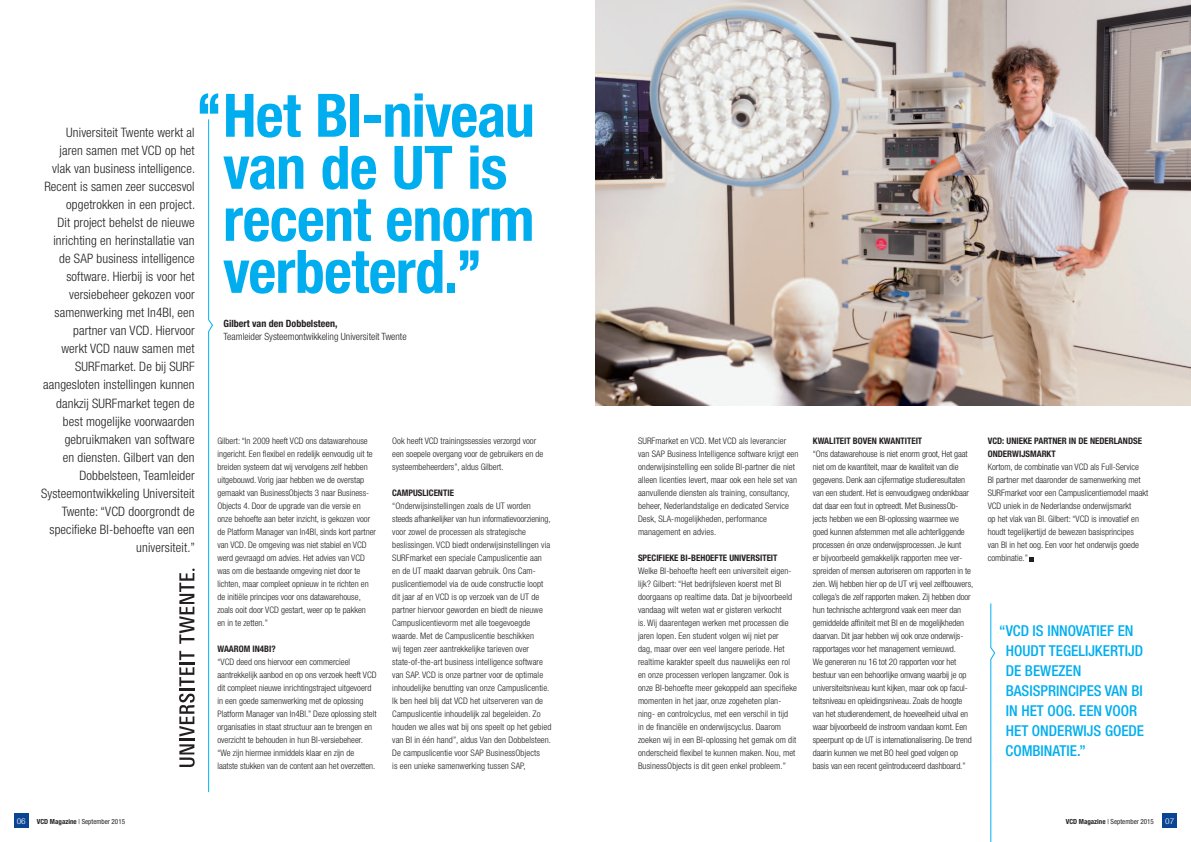
<style>
.page{position:relative;width:1191px;height:842px;background:#fff}
.page>*{position:absolute;margin:0;border:0;box-sizing:border-box;transform-origin:0 0}
.t1{font:700 condensed 60px/52px "Helvetica Neue LT Std";letter-spacing:-.015em;color:#00aeef}
.t2{font:500 condensed 15px/20px "Helvetica Neue LT Std";color:#00aeef}
.t3{font:300 condensed 13px/18px "Helvetica Neue LT Std";letter-spacing:.01em;color:#231f20;text-align:right}
.t4{font:300 condensed 10px "Helvetica Neue LT Std";color:#231f20}
.t5{font:700 condensed 10px "Helvetica Neue LT Std";color:#231f20}
.t6{font:300 condensed 9px/13px "Helvetica Neue LT Std";color:#231f20}
.t7{font:700 condensed 9px "Helvetica Neue LT Std";color:#231f20}
.t8{font:300 condensed 8px "Helvetica Neue LT Std";color:#fff;scale:1.18 1}
.t9{font:condensed 7px "Helvetica Neue LT Std";color:#231f20}
.s1{font-weight:700}
</style>
<div class="page">
<div style="left:14px;top:814px;width:14px;height:14px;background:#094594"></div>
<div style="left:1162px;top:814px;width:14px;height:14px;background:#094594"></div>
<svg style="left:460px;top:250px;width:18px;height:21px"></svg>
<img style="left:595px;top:0;width:596px;height:405px">
<svg style="left:179px;top:93px;width:39px;height:700px"></svg>
<svg style="left:1029px;top:557px;width:5px;height:4px"></svg>
<svg style="left:990px;top:603px;width:5px;height:239px"></svg>
<p class="t3" style="left:41px;top:124px;width:156px">Universiteit Twente werkt al jaren samen met VCD op het vlak van business intelligence.<br>Recent is samen zeer succesvol opgetrokken in een project.<br>Dit project behelst de nieuwe inrichting en herinstallatie van de SAP business intelligence software. Hierbij is voor het versiebeheer gekozen voor samenwerking met In4BI, een partner van VCD. Hiervoor<br>werkt VCD nauw samen met<br>SURFmarket. De bij SURF aangesloten instellingen kunnen dankzij SURFmarket tegen de best mogelijke voorwaarden gebruikmaken van software<br>en diensten. Gilbert van den<br>Dobbelsteen, Teamleider<br>Systeemontwikkeling Universiteit<br>Twente: “VCD doorgrondt de specifieke BI-behoefte van een universiteit.”</p>
<h1 class="t1" style="left:223px;top:89px;width:313px">HET BI-NIVEAU<br>VAN DE UT IS<br>RECENT ENORM<br>VERBETERD.</h1>
<p class="t5" style="left:224px;top:318px;width:115px">GILBERT VAN DEN DOBBELSTEEN,</p>
<p class="t4" style="left:224px;top:331px;width:185px">Teamleider Systeemontwikkeling Universiteit Twente</p>
<p class="t6" style="left:217px;top:435px;width:160px">Gilbert: “In 2009 heeft VCD ons datawarehouse ingericht. Een flexibel en redelijk eenvoudig uit te breiden systeem dat wij vervolgens zelf hebben uitgebouwd. Vorig jaar hebben we de overstap gemaakt van BusinessObjects 3 naar Business-Objects 4. Door de upgrade van die versie en onze behoefte aan beter inzicht, is gekozen voor de Platform Manager van In4BI, sinds kort partner van VCD. De omgeving was niet stabiel en VCD werd gevraagd om advies. Het advies van VCD was om die bestaande omgeving niet door te lichten, maar compleet opnieuw in te richten en de initiële principes voor ons datawarehouse, zoals ooit door VCD gestart, weer op te pakken<br>en in te zetten.”</p>
<p class="t7" style="left:217px;top:644px;width:13px">WAAROM</p>
<p class="t7" style="left:252px;top:644px;width:25px">IN4BI?</p>
<p class="t6" style="left:217px;top:656px;width:161px">“VCD deed ons hiervoor een commercieel aantrekkelijk aanbod en op ons verzoek heeft VCD dit compleet nieuwe inrichtingstraject uitgevoerd in een goede samenwerking met de oplossing Platform Manager van In4BI.” Deze oplossing stelt organisaties in staat structuur aan te brengen en overzicht te behouden in hun BI-versiebeheer. “We zijn hiermee inmiddels klaar en zijn de laatste stukken van de content aan het overzetten.</p>
<p class="t6" style="left:392px;top:435px;width:153px">Ook heeft VCD trainingssessies verzorgd voor een soepele overgang voor de gebruikers en de systeembeheerders”, aldus Gilbert.</p>
<p class="t7" style="left:392px;top:488px;width:40px">CAM PUSLICENTIE</p>
<p class="t6" style="left:392px;top:500px;width:161px">“Onderwijsinstellingen zoals de UT worden steeds afhankelijker van hun informatievoorziening, voor zowel de processen als strategische beslissingen. VCD biedt onderwijsinstellingen via SURFmarket een speciale Campuslicentie aan en de UT maakt daarvan gebruik. Ons Cam&shy;puslicentiemodel via de oude constructie loopt dit jaar af en VCD is op verzoek van de UT de partner hiervoor geworden en biedt de nieuwe Campuslicentievorm met alle toegevoegde waarde. Met de Campuslicentie beschikken<br>wij tegen zeer aantrekkelijke tarieven over state-of-the-art business intelligence software van SAP. VCD is onze partner voor de optimale inhoudelijke benutting van onze Campuslicentie.<br>Ik ben heel blij dat VCD het uitserveren van de Campuslicentie inhoudelijk zal begeleiden. Zo houden we alles wat bij ons speelt op het gebied van BI in één hand”, aldus Van den Dobbelsteen.<br>De campuslicentie voor SAP BusinessObjects<br>is een unieke samenwerking tussen SAP,</p>
<p class="t6" style="left:638px;top:435px;width:162px">SURFmarket en VCD. Met VCD als leverancier van SAP Business Intelligence software krijgt een onderwijsinstelling een solide BI-partner die niet alleen licenties levert, maar ook een hele set van aanvullende diensten als training, consultancy, beheer, Nederlandstalige en dedicated Service Desk, SLA-mogelijkheden, performance management en advies.</p>
<p class="t7" style="left:638px;top:553px;width:15px">SPECIFIEKE</p>
<p class="t7" style="left:680px;top:553px;width:16px">BI-BEHOEFTE</p>
<p class="t7" style="left:729px;top:553px;width:5px">UNIVERSITEIT</p>
<p class="t6" style="left:638px;top:565px;width:161px">Welke BI-behoefte heeft een universiteit eigen&shy;lijk? Gilbert: “Het bedrijfsleven koerst met BI doorgaans op realtime data. Dat je bijvoorbeeld vandaag wilt weten wat er gisteren verkocht<br>is. Wij daarentegen werken met processen die jaren lopen. Een student volgen wij niet per<br>dag, maar over een veel langere periode. Het realtime karakter speelt dus nauwelijks een rol en onze processen verlopen langzamer. Ook is onze BI-behoefte meer gekoppeld aan specifieke momenten in het jaar, onze zogeheten plan&shy;ning- en controlcyclus, met een verschil in tijd<br>in de financiële en onderwijscyclus. Daarom zoeken wij in een BI-oplossing het gemak om dit onderscheid flexibel te kunnen maken. Nou, met BusinessObjects is dit geen enkel probleem.”</p>
<p class="t7" style="left:813px;top:436px;width:25px">KWALITEIT</p>
<p class="t7" style="left:853px;top:436px;width:6px">BOVEN</p>
<p class="t7" style="left:879px;top:436px;width:6px">KWANTITEIT</p>
<p class="t6" style="left:813px;top:448px;width:162px">“Ons datawarehouse is niet enorm groot, Het gaat niet om de kwantiteit, maar de kwaliteit van die gegevens. Denk aan cijfermatige studieresultaten van een student. Het is eenvoudigweg ondenkbaar dat daar een fout in optreedt. Met BusinessOb&shy;jects hebben we een BI-oplossing waarmee we goed kunnen afstemmen met alle achterliggende processen én onze onderwijsprocessen. Je kunt<br>er bijvoorbeeld gemakkelijk rapporten mee ver&shy;spreiden of mensen autoriseren om rapporten in te zien. Wij hebben hier op de UT vrij veel zelfbouwers, collega’s die zelf rapporten maken. Zij hebben door hun technische achtergrond vaak een meer dan gemiddelde affiniteit met BI en de mogelijkheden daarvan. Dit jaar hebben wij ook onze onderwijs&shy;rapportages voor het management vernieuwd.<br>We genereren nu 16 tot 20 rapporten voor het bestuur van een behoorlijke omvang waarbij je op universiteitsniveau kunt kijken, maar ook op facul&shy;teitsniveau en opleidingsniveau. Zoals de hoogte van het studierendement, de hoeveelheid uitval en waar bijvoorbeeld de instroom vandaan komt. Een speerpunt op de UT is internationalisering. De trend daarin kunnen we met BO heel goed volgen op basis van een recent geïntroduceerd dashboard.”</p>
<p class="t7" style="left:987px;top:436px;width:24px">VCD: UNIEKE</p>
<p class="t7" style="left:1034px;top:436px;width:10px">PARTNER</p>
<p class="t7" style="left:1069px;top:436px;width:32px">IN DE NEDER</p>
<p class="t7" style="left:1113px;top:436px;width:10px">LANDSE</p>
<p class="t7" style="left:987px;top:449px;width:6px">ONDERWIJSMARKT</p>
<p class="t6" style="left:987px;top:461px;width:162px">Kortom, de combinatie van VCD als Full-Service<br>BI partner met daaronder de samenwerking met SURFmarket voor een Campuslicentiemodel maakt VCD uniek in de Nederlandse onderwijsmarkt<br>op het vlak van BI. Gilbert: “VCD is innovatief en houdt tegelijkertijd de bewezen basisprincipes<br>van BI in het oog. Een voor het onderwijs goede combinatie.”</p>
<h2 class="t2" style="left:999px;top:620px;width:15px">“VCD</h2>
<h2 class="t2" style="left:1005px;top:620px;width:140px;text-indent:27px">IS INNOVATIEF EN<br>HOUDT TEGELIJKERTIJD<br>DE BEWEZEN<br>BASISPRINCIPES VAN BI<br>IN HET OOG. EEN VOOR<br>HET ONDERWIJS GOEDE<br>COMBINATIE.”</h2>
<p class="t8" style="left:17px;top:816px;width:9px">06</p>
<p class="t9" style="left:37px;top:817px;width:90px"><span class="s1">VCD MAGAZINE</span> | September 2015</p>
<p class="t9" style="left:1065px;top:817px;width:90px"><span class="s1">VCD MAGAZINE</span> | September 2015</p>
<p class="t8" style="left:1165px;top:816px;width:9px">07</p>
</div>
